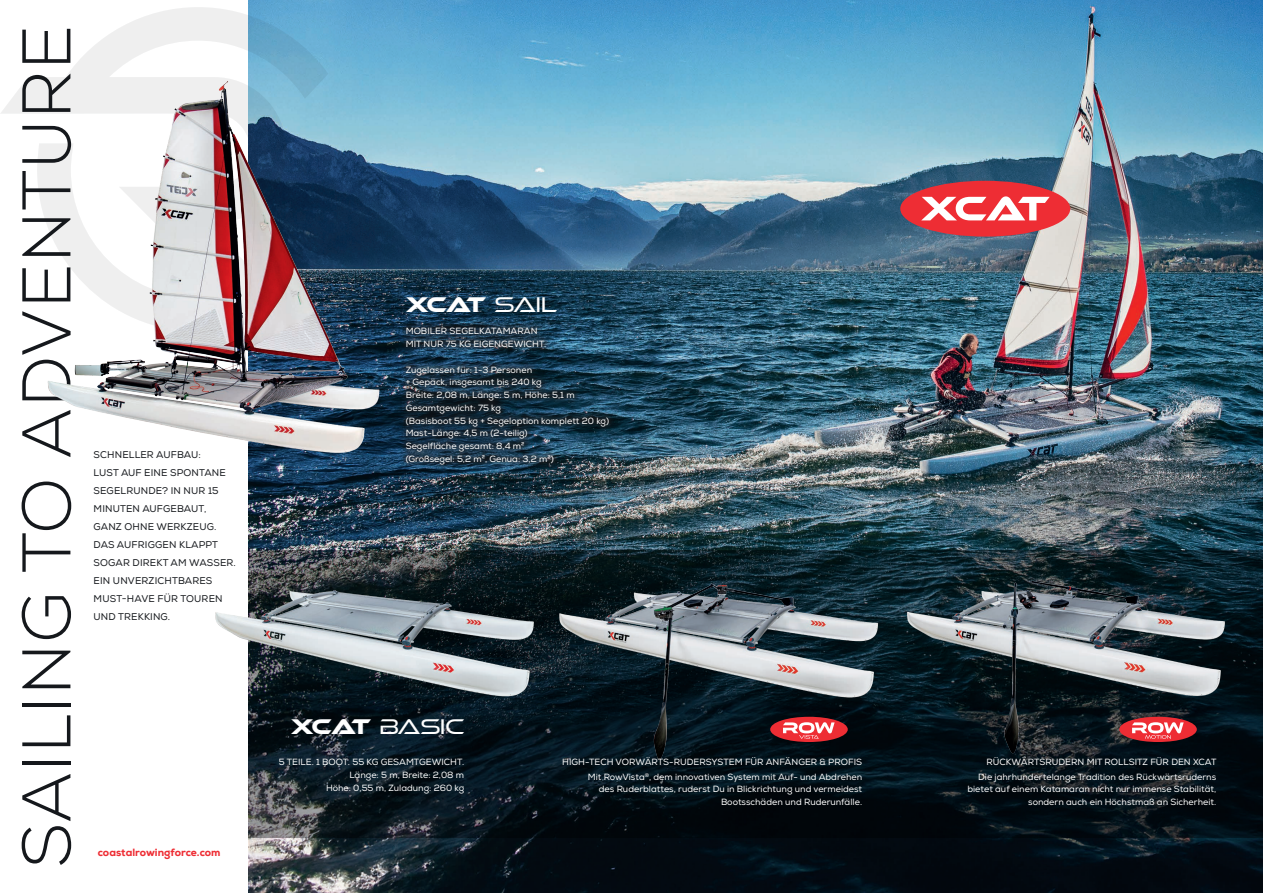
<style>
.page{position:relative;width:1263px;height:893px;background:#fff}
.page>*{position:absolute;margin:0;border:0;box-sizing:border-box;transform-origin:0 0}
.t1{font:300 68.7px "Nexa";letter-spacing:.015em;color:#15181c}
.t2{font:21.98px "Ethnocentric Lt";color:#fff}
.t3{font:21.98px "Ethnocentric Rg";color:#fff}
.t4{font:800 10.5px "Nexa";color:#ee2d34}
.t5{font:9.75px/18px "Nexa";letter-spacing:.015em;color:#15181c}
.t6{font:9px/12.8px "Nexa";color:#fff;text-align:right}
.s1{font-family:"Ethnocentric Lt"}
.s2{font-family:"Ethnocentric Rg"}
</style>
<div class="page">
<img style="left:248px;top:0;width:1015px;height:893px">
<svg style="left:1px;top:7px;width:327px;height:172px"></svg>
<svg style="left:248px;top:551px;width:1015px;height:287px;background:#0d1920"></svg>
<img style="left:900px;top:570px;width:357px;height:187px">
<img style="left:215px;top:581px;width:331px;height:123px">
<img style="left:553px;top:577px;width:356px;height:191px">
<svg style="left:900px;top:181px;width:170px;height:56px;background:#d4626a"></svg>
<svg style="left:770px;top:717px;width:78px;height:25px;background:#be4a4f"></svg>
<svg style="left:1119px;top:717px;width:78px;height:25px;background:#c14e53"></svg>
<div style="left:399px;top:321px;width:216px;height:150px;background:#231f20;opacity:.6"></div>
<img style="left:38px;top:71px;width:350px;height:389px">
<p class="t1" style="left:6px;top:868px;width:844px;rotate:-90deg">SAILING TO ADVENTURE</p>
<p class="t5" style="left:94px;top:446px;width:109px">SCHNELLER AUFBAU:</p>
<p class="t5" style="left:94px;top:464px;width:144px">LUST AUF EINE SPONTANE<br>SEGELRUNDE? IN NUR 15<br>MINUTEN AUFGEBAUT,<br>GANZ OHNE WERKZEUG.<br>DAS AUFRIGGEN KLAPPT<br>SOGAR DIREKT AM WASSER.<br>EIN UNVERZICHTBARES<br>MUST-HAVE FÜR TOUREN<br>UND TREKKING.</p>
<p class="t4" style="left:98px;top:846px;width:124px">coastalrowingforce.com</p>
<p class="t3" style="left:406px;top:291px;width:153px">XCat <span class="s1">SAIL</span></p>
<p class="t6" style="left:406px;top:325px;width:133px">MOBILER SEGELKATAMARAN</p>
<p class="t6" style="left:406px;top:338px;width:142px">MIT NUR 75 KG EIGENGEWICHT.</p>
<p class="t6" style="left:406px;top:363px;width:128px">Zugelassen für: 1-3 Personen</p>
<p class="t6" style="left:406px;top:376px;width:137px">+ Gepäck, insgesamt bis 240 kg</p>
<p class="t6" style="left:406px;top:389px;width:170px">Breite: 2,08 m, Länge: 5 m, Höhe: 5,1 m</p>
<p class="t6" style="left:406px;top:401px;width:97px">Gesamtgewicht: 75 kg</p>
<p class="t6" style="left:406px;top:414px;width:205px">(Basisboot 55 kg + Segeloption komplett 20 kg)</p>
<p class="t6" style="left:406px;top:427px;width:123px">Mast-Länge: 4,5 m (2-teilig)</p>
<p class="t6" style="left:406px;top:440px;width:120px">Segelfläche gesamt: 8,4 m²</p>
<p class="t6" style="left:406px;top:452px;width:150px">(Großsegel: 5,2 m², Genua: 3,2 m²)</p>
<p class="t2" style="left:291px;top:714px;width:175px"><span class="s2">XCat</span> BASIC</p>
<p class="t6" style="left:279px;top:756px;width:187px">5 TEILE. 1 BOOT. 55 KG GESAMTGEWICHT.</p>
<p class="t6" style="left:349px;top:769px;width:116px">Länge: 5 m, Breite: 2,08 m</p>
<p class="t6" style="left:326px;top:781px;width:140px">Höhe: 0,55 m, Zuladung: 260 kg</p>
<p class="t6" style="left:562px;top:756px;width:301px">HIGH-TECH VORWÄRTS-RUDERSYSTEM FÜR ANFÄNGER &amp; PROFIS</p>
<p class="t6" style="left:588px;top:770px;width:276px">Mit RowVista<sup>®</sup>, dem innovativen System mit Auf- und Abdrehen des Ruderblattes, ruderst Du in Blickrichtung und vermeidest<br>Bootsschäden und Ruderunfälle.</p>
<p class="t6" style="left:986px;top:756px;width:232px">RÜCKWÄRTSRUDERN MIT ROLLSITZ FÜR DEN XCAT</p>
<p class="t6" style="left:967px;top:770px;width:250px">Die jahrhundertelange Tradition des Rückwärtsruderns bietet auf einem Katamaran nicht nur immense Stabilität, sondern auch ein Höchstmaß an Sicherheit.</p>
</div>
